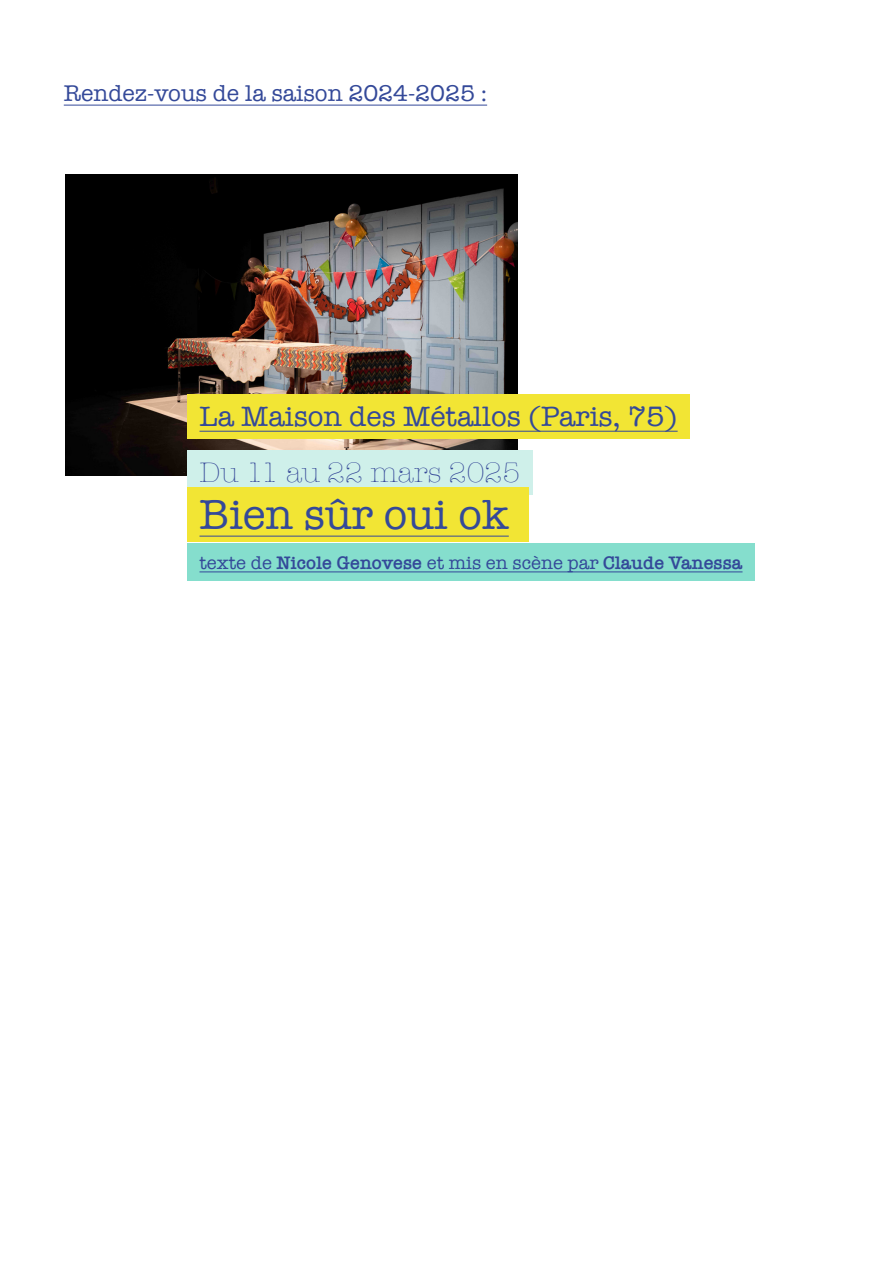
<style>
.page{position:relative;width:893px;height:1263px;background:#fff}
.page>*{position:absolute;margin:0;border:0;box-sizing:border-box;transform-origin:0 0}
.t1{font:43.2px "American Typewriter";color:#344999}
.t2{font:28.8px "American Typewriter";color:#344999}
.t3{font:300 28.8px "American Typewriter";color:#354898}
.t4{font:23.4px "American Typewriter";color:#344999}
.t5{font:600 18.75px "American Typewriter";color:#344999}
.s1{font-weight:400}
</style>
<div class="page">
<img style="left:66px;top:174px;width:452px;height:302px">
<div style="left:187px;top:450px;width:345px;height:45px;background:#cff0ea"></div>
<div style="left:187px;top:487px;width:341px;height:54px;background:#f2e534"></div>
<hr style="left:199px;top:536px;width:310px;height:1px;background:#344999">
<div style="left:187px;top:544px;width:568px;height:37px;background:#85decd"></div>
<hr style="left:199px;top:572px;width:543px;height:1px;background:#344999">
<div style="left:187px;top:394px;width:503px;height:45px;background:#f2e534"></div>
<hr style="left:199px;top:431px;width:479px;height:1px;background:#344999">
<hr style="left:64px;top:105px;width:423px;height:1px;background:#344999">
<p class="t4" style="left:64px;top:76px;width:425px">Rendez-vous de la saison 2024-2025 :</p>
<p class="t2" style="left:199px;top:395px;width:480px">La Maison des Métallos (Paris, 75)</p>
<p class="t3" style="left:199px;top:452px;width:322px">Du 11 au 22 mars 2025</p>
<p class="t1" style="left:199px;top:481px;width:311px">Bien sûr oui ok</p>
<p class="t5" style="left:199px;top:548px;width:544px"><span class="s1">texte de</span> Nicole Genovese <span class="s1">et mis en scène par</span> Claude Vanessa</p>
</div>
